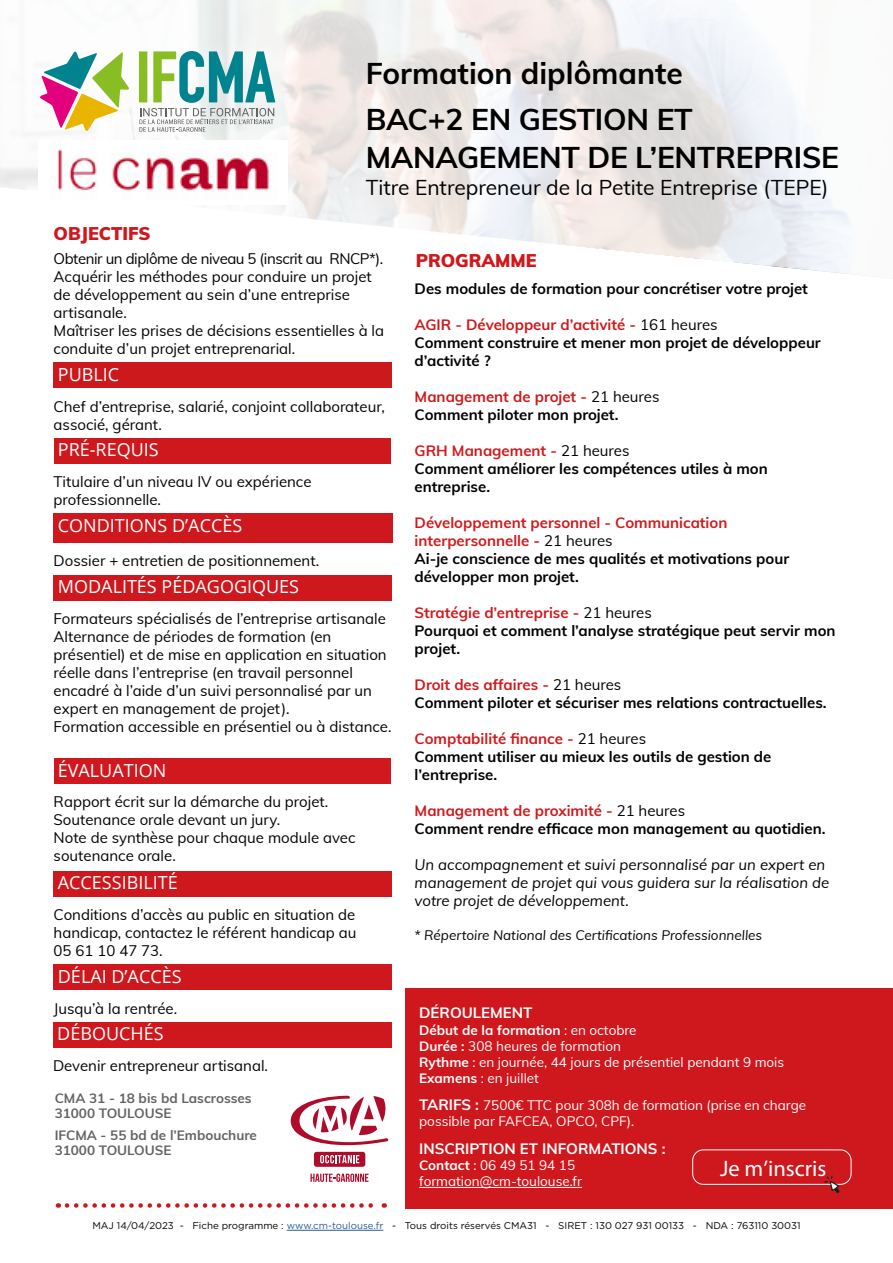
<style>
.page{position:relative;width:893px;height:1263px;background:#fff}
.page>*{position:absolute;margin:0;border:0;box-sizing:border-box;transform-origin:0 0}
.t1{font:700 30px/46.5px "Muli";letter-spacing:-.01em;color:#000}
.t2{font:22.5px "Myriad Pro";color:#fff}
.t3{font:21px "Muli";color:#000}
.t4{font:18px "Open Sans";color:#fff}
.t5{font:900 18px "Muli";color:#cf181d}
.t6{font:900 18px "Muli";color:#cf181b}
.t7{font:15px/18px "Muli";color:#000}
.t8{font:700 15px/18px "Muli";color:#000}
.t9{font:700 15px/18px "Muli";color:#020203}
.t10{font:italic 15px/18px "Muli";color:#000}
.t11{font:700 15px "Muli";color:#fff}
.t12{font:13.5px/16.2px "Muli";color:#fff}
.t13{font:700 13.5px/15px "Muli";color:#646363}
.t14{font:italic 13.5px "Muli";color:#000}
.t15{font:9.75px "Gotham";color:#000}
.s1{color:#cc1a1b}
.s2{font-weight:400;color:#000}
.s3{color:#d01a1d}
.s4{font-weight:400}
.s5{font-weight:700}
.s6{font-weight:700;font-size:15px}
.s7{color:#275b9b}
</style>
<div class="page">
<svg style="left:0;top:0;width:893px;height:279px"></svg>
<div style="left:54px;top:362px;width:338px;height:26px;background:#cc1a1c"></div>
<div style="left:54px;top:575px;width:338px;height:25px;background:#cf181d"></div>
<div style="left:54px;top:438px;width:336px;height:26px;background:#cf181d"></div>
<div style="left:54px;top:758px;width:336px;height:26px;background:#d0181e"></div>
<svg style="left:139px;top:51px;width:136px;height:81px"></svg>
<svg style="left:39px;top:50px;width:91px;height:82px"></svg>
<div style="left:54px;top:871px;width:338px;height:25px;background:#cf181d"></div>
<div style="left:54px;top:964px;width:338px;height:26px;background:#cf181d"></div>
<div style="left:54px;top:514px;width:339px;height:29px;background:#cf181d"></div>
<div style="left:405px;top:988px;width:488px;height:221px;background:#cf181d"></div>
<svg style="left:67px;top:1203px;width:318px;height:5px"></svg>
<hr style="left:419px;top:1187px;width:163px;height:1px;background:#fff">
<img style="left:38px;top:140px;width:250px;height:64px">
<div style="left:314px;top:1152px;width:51px;height:15px;background:#af0b2b;border-radius:3px"></div>
<svg style="left:291px;top:1096px;width:97px;height:49px"></svg>
<svg style="left:320px;top:1155px;width:39px;height:8px"></svg>
<svg style="left:310px;top:1173px;width:59px;height:9px"></svg>
<hr style="left:287px;top:1230px;width:96px;height:1px;background:#275b9b">
<div style="left:53px;top:1022px;width:338px;height:26px;background:#cf181d"></div>
<div style="left:692px;top:1149px;width:159px;height:36px;border:1px solid #fff;border-radius:11px"></div>
<svg style="left:824px;top:1175px;width:15px;height:18px"></svg>
<p class="t5" style="left:54px;top:220px;width:99px">OBJECTIFS</p>
<h1 class="t1" style="left:366px;top:48px;width:329px">Formation diplômante<br>BAC+2 EN GESTION ET</h1>
<h1 class="t1" style="left:366px;top:132px;width:475px">MANAGEMENT DE L’ENTREPRISE</h1>
<h3 class="t3" style="left:366px;top:172px;width:464px">Titre Entrepreneur de la Petite Entreprise (TEPE)</h3>
<p class="t7" style="left:54px;top:249px;width:332px">Obtenir un diplôme de niveau 5 (inscrit au RNCP*).<br>Acquérir les méthodes pour conduire un projet de développement au sein d’une entreprise artisanale.<br>Maîtriser les prises de décisions essentielles à la conduite d’un projet entreprenarial.</p>
<p class="t4" style="left:58px;top:362px;width:63px">PUBLIC</p>
<p class="t7" style="left:54px;top:396px;width:333px">Chef d’entreprise, salarié, conjoint collaborateur, associé, gérant.</p>
<p class="t4" style="left:58px;top:437px;width:102px">PRÉ-REQUIS</p>
<p class="t7" style="left:54px;top:472px;width:259px">Titulaire d’un niveau IV ou expérience professionnelle.</p>
<p class="t4" style="left:58px;top:513px;width:186px">CONDITIONS D’ACCÈS</p>
<p class="t7" style="left:54px;top:551px;width:267px">Dossier + entretien de positionnement.</p>
<p class="t4" style="left:58px;top:574px;width:243px">MODALITÉS PÉDAGOGIQUES</p>
<p class="t7" style="left:54px;top:609px;width:339px">Formateurs spécialisés de l’entreprise artisanale Alternance de périodes de formation (en présentiel) et de mise en application en situation réelle dans l’entreprise (en travail personnel encadré à l’aide d’un suivi personnalisé par un expert en management de projet).<br>Formation accessible en présentiel ou à distance.</p>
<p class="t4" style="left:58px;top:758px;width:110px">ÉVALUATION</p>
<p class="t7" style="left:54px;top:792px;width:303px">Rapport écrit sur la démarche du projet.<br>Soutenance orale devant un jury.<br>Note de synthèse pour chaque module avec soutenance orale.</p>
<p class="t4" style="left:58px;top:870px;width:121px">ACCESSIBILITÉ</p>
<p class="t7" style="left:54px;top:905px;width:304px;text-align:justify">Conditions d’accès au public en situation de handicap, contactez le référent handicap au 05 61 10 47 73.</p>
<p class="t4" style="left:58px;top:964px;width:125px">DÉLAI D’ACCÈS</p>
<p class="t6" style="left:416px;top:247px;width:123px">PROGRAMME</p>
<p class="t9" style="left:415px;top:279px;width:395px">Des modules de formation pour concrétiser votre projet</p>
<p class="t9" style="left:415px;top:315px;width:408px"><span class="s1">AGIR - Développeur d’activité -</span> <span class="s2">161 heures<br></span>Comment construire et mener mon projet de développeur d’activité ?</p>
<p class="t9" style="left:415px;top:387px;width:246px"><span class="s1">Management de projet -</span> <span class="s2">21 heures<br></span>Comment piloter mon projet.</p>
<p class="t8" style="left:415px;top:441px;width:355px"><span class="s3">GRH Management -</span> <span class="s4">21 heures<br></span>Comment améliorer les compétences utiles à mon entreprise.</p>
<p class="t8" style="left:415px;top:513px;width:376px"><span class="s3">Développement personnel - Communication interpersonnelle -</span> <span class="s4">21 heures<br></span>Ai-je conscience de mes qualités et motivations pour développer mon projet.</p>
<p class="t8" style="left:415px;top:603px;width:422px"><span class="s3">Stratégie d’entreprise -</span> <span class="s4">21 heures<br></span>Pourquoi et comment l’analyse stratégique peut servir mon projet.</p>
<p class="t8" style="left:415px;top:675px;width:414px"><span class="s3">Droit des affaires -</span> <span class="s4">21 heures<br></span>Comment piloter et sécuriser mes relations contractuelles.</p>
<p class="t8" style="left:415px;top:729px;width:358px"><span class="s3">Comptabilité finance -</span> <span class="s4">21 heures<br></span>Comment utiliser au mieux les outils de gestion de l’entreprise.</p>
<p class="t8" style="left:415px;top:801px;width:412px"><span class="s3">Management de proximité -</span> <span class="s4">21 heures<br></span>Comment rendre efficace mon management au quotidien.</p>
<p class="t10" style="left:415px;top:855px;width:416px">Un accompagnement et suivi personnalisé par un expert en management de projet qui vous guidera sur la réalisation de votre projet de développement.</p>
<p class="t14" style="left:415px;top:925px;width:349px">* Répertoire National des Certifications Professionnelles</p>
<p class="t7" style="left:54px;top:998px;width:125px">Jusqu’à la rentrée.</p>
<p class="t11" style="left:419px;top:1002px;width:115px">DÉROULEMENT</p>
<p class="t12" style="left:419px;top:1021px;width:366px"><span class="s5">Début de la formation</span> : en octobre<br><span class="s5">Durée :</span> 308 heures de formation<br><span class="s5">Rythme</span> : en journée, 44 jours de présentiel pendant 9 mois <span class="s5">Examens</span> : en juillet</p>
<p class="t12" style="left:419px;top:1096px;width:388px"><span class="s6">TARIFS :</span> 7500€ TTC pour 308h de formation (prise en charge possible par FAFCEA, OPCO, CPF).</p>
<p class="t11" style="left:419px;top:1138px;width:248px">INSCRIPTION ET INFORMATIONS :</p>
<p class="t12" style="left:419px;top:1156px;width:164px"><span class="s5">Contact</span> : 06 49 51 94 15 formation@cm-toulouse.fr</p>
<p class="t15" style="left:92px;top:1219px;width:710px">MAJ 14/04/2023 - Fiche programme : <span class="s7">www.cm-toulouse.fr</span> - Tous droits réservés CMA31 - SIRET : 130 027 931 00133 - NDA : 763110 30031</p>
<p class="t4" style="left:57px;top:1021px;width:108px">DÉBOUCHÉS</p>
<p class="t7" style="left:53px;top:1056px;width:217px">Devenir entrepreneur artisanal.</p>
<p class="t13" style="left:55px;top:1090px;width:199px">CMA 31 - 18 bis bd Lascrosses<br>31000 TOULOUSE</p>
<p class="t13" style="left:55px;top:1127px;width:204px">IFCMA - 55 bd de l’Embouchure<br>31000 TOULOUSE</p>
<h2 class="t2" style="left:720px;top:1155px;width:108px">Je m’inscris</h2>
</div>
